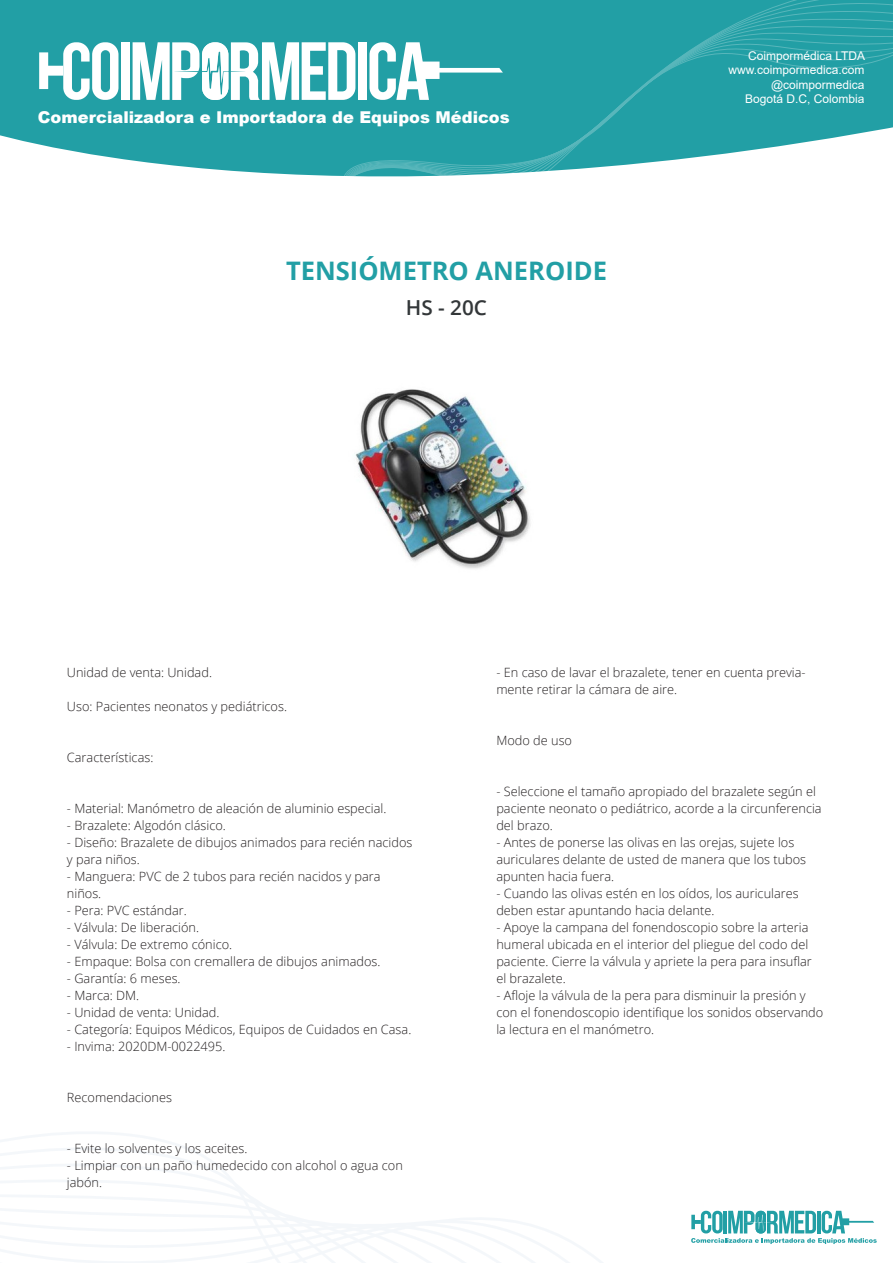
<style>
.page{position:relative;width:893px;height:1263px;background:#fff}
.page>*{position:absolute;margin:0;border:0;box-sizing:border-box;transform-origin:0 0}
.t1{font:700 25.5px "Open Sans";color:#229fa5}
.t2{font:600 20.7px "Open Sans";color:#333739}
.t3{font:900 16.35px "Arial";color:#fff}
.t4{font:300 12.75px/17px "Open Sans";color:#231f20}
.t5{font:12px/14.4px "Arial";color:#fff;text-align:right}
</style>
<div class="page">
<svg style="left:0;top:0;width:342px;height:176px;background:#3aa9ae"></svg>
<svg style="left:352px;top:0;width:541px;height:177px;background:#3ba9af"></svg>
<svg style="left:0;top:1132px;width:842px;height:131px"></svg>
<svg style="left:39px;top:42px;width:79px;height:58px"></svg>
<div style="left:121px;top:42px;width:9px;height:58px;background:#fff"></div>
<div style="left:358px;top:42px;width:9px;height:58px;background:#fff"></div>
<svg style="left:370px;top:42px;width:133px;height:58px"></svg>
<svg style="left:133px;top:42px;width:222px;height:58px"></svg>
<svg style="left:691px;top:1211px;width:186px;height:33px"></svg>
<img style="left:355px;top:389px;width:176px;height:180px">
<p class="t3" style="left:38px;top:106px;width:473px">Comercializadora e Importadora de Equipos Médicos</p>
<h1 class="t1" style="left:286px;top:253px;width:322px">TENSIÓMETRO ANEROIDE</h1>
<h2 class="t2" style="left:406px;top:294px;width:83px">HS - 20C</h2>
<p class="t5" style="left:728px;top:48px;width:138px">Coimpormédica LTDA www.coimpormedica.com @coimpormedica<br>Bogotá D.C, Colombia</p>
<p class="t4" style="left:67px;top:664px;width:147px">Unidad de venta: Unidad.</p>
<p class="t4" style="left:67px;top:698px;width:222px">Uso: Pacientes neonatos y pediátricos.</p>
<p class="t4" style="left:67px;top:749px;width:88px">Características:</p>
<p class="t4" style="left:67px;top:800px;width:321px">- Material: Manómetro de aleación de aluminio especial.</p>
<p class="t4" style="left:67px;top:817px;width:160px">- Brazalete: Algodón clásico.</p>
<p class="t4" style="left:67px;top:834px;width:347px">- Diseño: Brazalete de dibujos animados para recién nacidos y para niños.</p>
<p class="t4" style="left:67px;top:868px;width:315px">- Manguera: PVC de 2 tubos para recién nacidos y para niños.</p>
<p class="t4" style="left:67px;top:902px;width:121px">- Pera: PVC estándar.</p>
<p class="t4" style="left:67px;top:919px;width:134px">- Válvula: De liberación.</p>
<p class="t4" style="left:67px;top:936px;width:167px">- Válvula: De extremo cónico.</p>
<p class="t4" style="left:67px;top:953px;width:315px">- Empaque: Bolsa con cremallera de dibujos animados.</p>
<p class="t4" style="left:67px;top:970px;width:115px">- Garantía: 6 meses.</p>
<p class="t4" style="left:67px;top:987px;width:74px">- Marca: DM.</p>
<p class="t4" style="left:67px;top:1004px;width:154px">- Unidad de venta: Unidad.</p>
<p class="t4" style="left:67px;top:1021px;width:346px">- Categoría: Equipos Médicos, Equipos de Cuidados en Casa.</p>
<p class="t4" style="left:67px;top:1038px;width:160px">- Invima: 2020DM-0022495.</p>
<p class="t4" style="left:67px;top:1089px;width:107px">Recomendaciones</p>
<p class="t4" style="left:67px;top:1140px;width:182px">- Evite lo solventes y los aceites.</p>
<p class="t4" style="left:67px;top:1157px;width:337px">- Limpiar con un paño humedecido con alcohol o agua con jabón.</p>
<p class="t4" style="left:496px;top:664px;width:311px">- En caso de lavar el brazalete, tener en cuenta previa&shy;mente retirar la cámara de aire.</p>
<p class="t4" style="left:496px;top:732px;width:77px">Modo de uso</p>
<p class="t4" style="left:496px;top:783px;width:327px">- Seleccione el tamaño apropiado del brazalete según el paciente neonato o pediátrico, acorde a la circunferencia del brazo.</p>
<p class="t4" style="left:496px;top:834px;width:311px">- Antes de ponerse las olivas en las orejas, sujete los auriculares delante de usted de manera que los tubos apunten hacia fuera.</p>
<p class="t4" style="left:496px;top:885px;width:304px">- Cuando las olivas estén en los oídos, los auriculares deben estar apuntando hacia delante.</p>
<p class="t4" style="left:496px;top:919px;width:317px">- Apoye la campana del fonendoscopio sobre la arteria humeral ubicada en el interior del pliegue del codo del paciente. Cierre la válvula y apriete la pera para insuflar el brazalete.</p>
<p class="t4" style="left:496px;top:987px;width:328px">- Afloje la válvula de la pera para disminuir la presión y con el fonendoscopio identifique los sonidos observando la lectura en el manómetro.</p>
</div>
